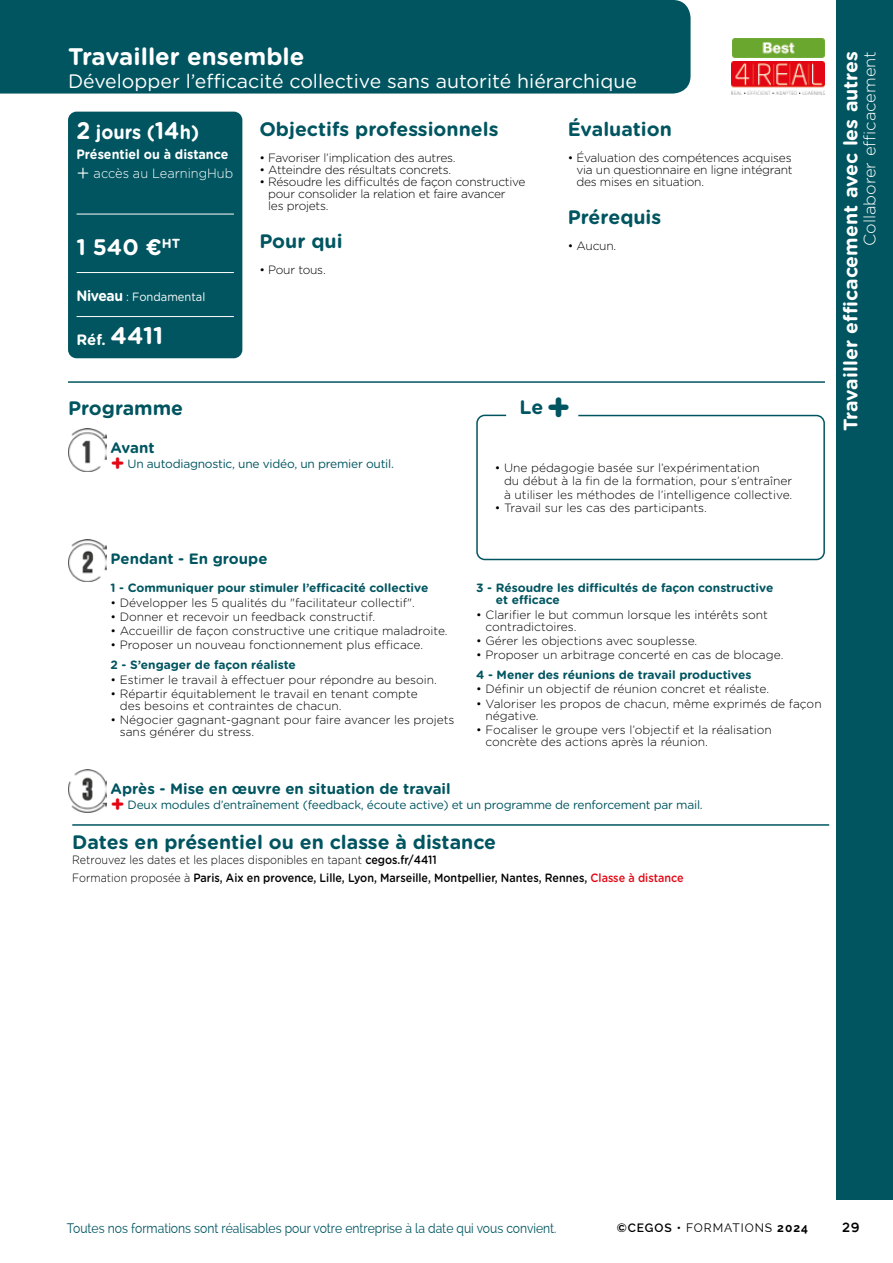
<style>
.page{position:relative;width:893px;height:1263px;background:#fff}
.page>*{position:absolute;margin:0;border:0;box-sizing:border-box;transform-origin:0 0}
.t1{font:700 24px "Gotham Rounded";color:#fff}
.t2{font:700 22.5px "Gotham Rounded";color:#fff}
.t3{font:700 19.5px "Gotham Rounded";color:#005560}
.t4{font:19.5px "Gotham Rounded";color:#fff}
.t5{font:700 19.5px "Gotham Rounded";color:#fff}
.t6{font:700 19.5px "Gotham Rounded";color:#fff;scale:.93 1}
.t7{font:300 16.5px "Gotham Rounded";color:#fff}
.t8{font:700 15px "Gotham Rounded";color:#005560}
.t9{font:700 15px "Gotham Rounded";color:#fff}
.t10{font:13.5px "Raleway";color:#005560;scale:.9 1}
.t11{font:700 13.5px/19.5px "Gotham Rounded";color:#fff;scale:.93 1}
.t12{font:500 13.5px "Ryker";color:#000}
.t13{font:300 12px/12px "Gotham Rounded";color:#000}
.t14{font:300 12px/12px "Gotham Rounded";letter-spacing:-.02em;color:#000}
.t15{font:700 12px/12px "Gotham Rounded";color:#005560}
.t16{font:500 12px/17.7px "Gotham Rounded";color:#000;scale:.9 1}
.t17{font:12px "Gotham Rounded";letter-spacing:-.02em;color:#005560}
.t18{font:12px "Raleway";letter-spacing:.08em;color:#000}
.t19{font:12px "Gotham Rounded";color:#fff;scale:.93 1}
.s1{font-size:24px}
.s2{font-weight:300;font-size:22.5px}
.s3{font-weight:300}
.s4{font-weight:700;font-size:15px}
.s5{font-size:39px}
.s6{font-weight:700;font-size:22.5px;color:#e30613}
.s7{color:#e30613}
.s8{font-weight:600}
.s9{font-weight:700}
</style>
<div class="page">
<div style="left:68px;top:112px;width:174px;height:246px;background:#005560;border-radius:9px"></div>
<hr style="left:77px;top:214px;width:157px;height:1px;background:#fff">
<hr style="left:77px;top:272px;width:157px;height:1px;background:#fff">
<hr style="left:77px;top:316px;width:157px;height:1px;background:#fff">
<img style="left:731px;top:62px;width:94px;height:32px">
<div style="left:0;top:0;width:691px;height:94px;background:#005560"></div>
<hr style="left:68px;top:381px;width:757px;height:2px;background:#005560">
<div style="left:476px;top:415px;width:349px;height:145px;border:2px solid #005560;border-radius:8px"></div>
<img style="left:68px;top:429px;width:38px;height:42px">
<img style="left:68px;top:539px;width:38px;height:42px">
<img style="left:68px;top:770px;width:38px;height:42px">
<img style="left:732px;top:38px;width:92px;height:19px">
<div style="left:836px;top:0;width:57px;height:1199px;background:#005560"></div>
<hr style="left:72px;top:824px;width:757px;height:2px;background:#005560">
<h1 class="t1" style="left:68px;top:39px;width:238px">Travailler ensemble</h1>
<h3 class="t4" style="left:68px;top:68px;width:570px">Développer l’efficacité collective sans autorité hiérarchique</h3>
<h3 class="t6" style="left:77px;top:118px;width:133px"><span class="s1">2</span> jours (<span class="s1">14</span>h)</h3>
<p class="t11" style="left:77px;top:144px;width:170px">Présentiel ou à distance <span class="s2">+</span> <span class="s3">accès au LearningHub</span></p>
<h2 class="t2" style="left:77px;top:231px;width:105px">1 540 €<sup>HT</sup></h2>
<p class="t19" style="left:77px;top:289px;width:140px"><span class="s4">Niveau</span> : Fondamental</p>
<p class="t9" style="left:77px;top:328px;width:88px">Réf. <span class="s1">4411</span></p>
<h3 class="t3" style="left:68px;top:393px;width:117px">Programme</h3>
<h3 class="t3" style="left:259px;top:115px;width:241px">Objectifs professionnels</h3>
<p class="t14" style="left:259px;top:151px;width:198px">• Favoriser l’implication des autres.</p>
<p class="t14" style="left:259px;top:163px;width:193px">• Atteindre des résultats concrets.</p>
<p class="t14" style="left:268px;top:175px;width:259px;text-indent:-9px">• Résoudre les difficultés de façon constructive pour consolider la relation et faire avancer<br>les projets.</p>
<h3 class="t3" style="left:259px;top:227px;width:85px">Pour qui</h3>
<p class="t14" style="left:259px;top:263px;width:68px">• Pour tous.</p>
<h3 class="t3" style="left:568px;top:115px;width:106px">Évaluation</h3>
<p class="t13" style="left:576px;top:151px;width:218px;text-align:justify;text-indent:-9px">• Évaluation des compétences acquises via un questionnaire en ligne intégrant des mises en situation.</p>
<h3 class="t3" style="left:568px;top:203px;width:95px">Prérequis</h3>
<p class="t13" style="left:568px;top:239px;width:50px">• Aucun.</p>
<h3 class="t3" style="left:520px;top:393px;width:53px">Le<span class="s5">+</span></h3>
<p class="t8" style="left:111px;top:437px;width:45px">Avant</p>
<p class="t17" style="left:111px;top:456px;width:285px"><span class="s6">+</span> Un autodiagnostic, une vidéo, un premier outil.</p>
<p class="t8" style="left:111px;top:547px;width:158px">Pendant - En groupe</p>
<p class="t15" style="left:111px;top:582px;width:319px">1 - Communiquer pour stimuler l’efficacité collective</p>
<p class="t13" style="left:111px;top:596px;width:306px">• Développer les 5 qualités du "facilitateur collectif".</p>
<p class="t13" style="left:111px;top:610px;width:266px">• Donner et recevoir un feedback constructif.</p>
<p class="t13" style="left:111px;top:624px;width:339px">• Accueillir de façon constructive une critique maladroite.</p>
<p class="t13" style="left:111px;top:638px;width:314px">• Proposer un nouveau fonctionnement plus efficace.</p>
<p class="t15" style="left:111px;top:659px;width:187px">2 - S’engager de façon réaliste</p>
<p class="t13" style="left:111px;top:673px;width:328px">• Estimer le travail à effectuer pour répondre au besoin.</p>
<p class="t13" style="left:120px;top:687px;width:300px;text-indent:-9px">• Répartir équitablement le travail en tenant compte des besoins et contraintes de chacun.</p>
<p class="t13" style="left:120px;top:713px;width:336px;text-indent:-9px">• Négocier gagnant-gagnant pour faire avancer les projets sans générer du stress.</p>
<p class="t13" style="left:504px;top:460px;width:290px;line-height:13.5px;text-indent:-9px">• Une pédagogie basée sur l’expérimentation<br>du début à la fin de la formation, pour s’entraîner à utiliser les méthodes de l’intelligence collective.</p>
<p class="t13" style="left:495px;top:502px;width:214px">• Travail sur les cas des participants.</p>
<p class="t15" style="left:496px;top:582px;width:279px;text-indent:-20px">3 - Résoudre les difficultés de façon constructive et efficace</p>
<p class="t13" style="left:485px;top:608px;width:284px;text-indent:-9px">• Clarifier le but commun lorsque les intérêts sont contradictoires.</p>
<p class="t13" style="left:476px;top:634px;width:223px">• Gérer les objections avec souplesse.</p>
<p class="t13" style="left:476px;top:648px;width:309px">• Proposer un arbitrage concerté en cas de blocage.</p>
<p class="t15" style="left:476px;top:669px;width:277px">4 - Mener des réunions de travail productives</p>
<p class="t13" style="left:476px;top:683px;width:294px">• Définir un objectif de réunion concret et réaliste.</p>
<p class="t13" style="left:485px;top:697px;width:338px;text-indent:-9px">• Valoriser les propos de chacun, même exprimés de façon négative.</p>
<p class="t13" style="left:485px;top:723px;width:288px;text-indent:-9px">• Focaliser le groupe vers l’objectif et la réalisation concrète des actions après la réunion.</p>
<p class="t8" style="left:111px;top:778px;width:341px">Après - Mise en œuvre en situation de travail</p>
<p class="t17" style="left:111px;top:797px;width:594px"><span class="s6">+</span> Deux modules d’entraînement (feedback, écoute active) et un programme de renforcement par mail.</p>
<h3 class="t3" style="left:72px;top:828px;width:425px">Dates en présentiel ou en classe à distance</h3>
<p class="t16" style="left:72px;top:851px;width:681px"><span class="s3">Retrouvez les dates et les places disponibles en tapant</span> cegos.fr/4411<br><span class="s3">Formation proposée à</span> Paris, Aix en provence, Lille, Lyon, Marseille, Montpellier, Nantes, Rennes, <span class="s7">Classe à distance</span></p>
<h3 class="t5" style="left:836px;top:431px;width:382px;rotate:-90deg">Travailler efficacement avec les autres</h3>
<h3 class="t7" style="left:859px;top:246px;width:197px;rotate:-90deg">Collaborer efficacement</h3>
<p class="t10" style="left:67px;top:1221px;width:545px">Toutes nos formations sont réalisables pour votre entreprise à la date qui vous convient.</p>
<p class="t18" style="left:617px;top:1221px;width:193px"><span class="s8">©CEGOS •</span> FORMATIONS <span class="s9">2024</span></p>
<p class="t12" style="left:842px;top:1219px;width:19px">29</p>
</div>
